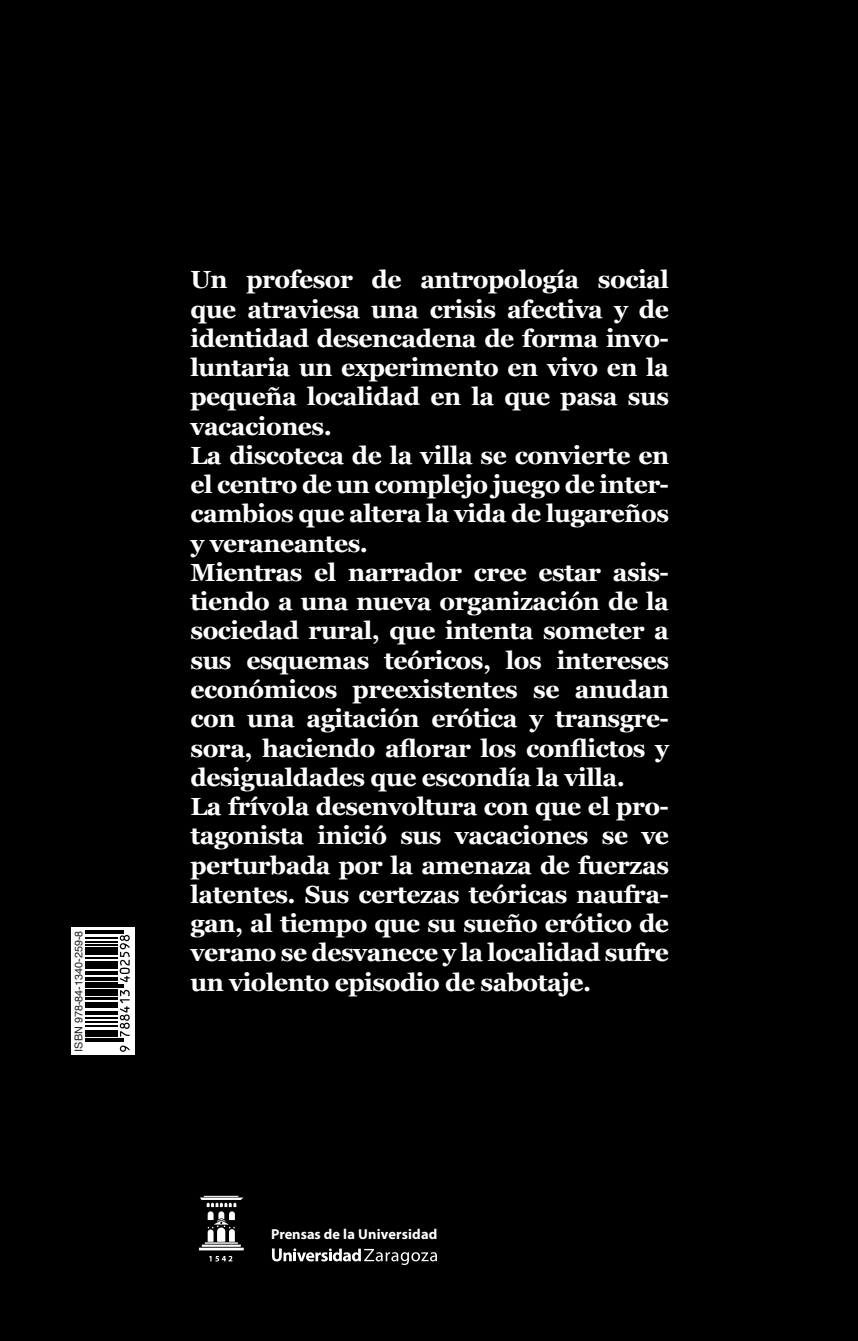
<style>
.page{position:relative;width:858px;height:1341px;background:#fff}
.page>*{position:absolute;margin:0;border:0;box-sizing:border-box;transform-origin:0 0}
.contra{font:700 24.75px/29.2px "Georgia";letter-spacing:-.02em;color:#fff;text-align:justify}
.t1{font:700 14.4px "Myriad Pro";letter-spacing:.01em;color:#fff}
.t2{font:10.8px "Helvetica";color:#231f20}
</style>
<div class="page">
<div style="left:0;top:0;width:858px;height:1340px;background:#000"></div>
<svg style="left:71px;top:927px;width:64px;height:127px;fill:#fff"></svg>
<svg style="left:120px;top:1045px;width:10px;height:6px"></svg>
<hr style="left:85px;top:1040px;width:39px;height:1px;background:#000">
<hr style="left:85px;top:1038px;width:39px;height:1px;background:#000">
<hr style="left:85px;top:1033px;width:33px;height:3px;background:#000">
<hr style="left:85px;top:1029px;width:33px;height:3px;background:#000">
<hr style="left:85px;top:1025px;width:33px;height:1px;background:#000">
<hr style="left:85px;top:1021px;width:33px;height:1px;background:#000">
<hr style="left:85px;top:1017px;width:33px;height:1px;background:#000">
<hr style="left:85px;top:1013px;width:33px;height:1px;background:#000">
<hr style="left:85px;top:1011px;width:33px;height:1px;background:#000">
<hr style="left:85px;top:1005px;width:33px;height:2px;background:#000">
<hr style="left:85px;top:1001px;width:33px;height:3px;background:#000">
<hr style="left:85px;top:997px;width:33px;height:2px;background:#000">
<svg style="left:120px;top:989px;width:10px;height:47px"></svg>
<hr style="left:85px;top:991px;width:33px;height:4px;background:#000">
<hr style="left:85px;top:988px;width:33px;height:2px;background:#000">
<hr style="left:85px;top:986px;width:39px;height:1px;background:#000">
<hr style="left:85px;top:984px;width:39px;height:1px;background:#000">
<hr style="left:85px;top:981px;width:33px;height:2px;background:#000">
<hr style="left:85px;top:977px;width:33px;height:3px;background:#000">
<hr style="left:85px;top:971px;width:33px;height:3px;background:#000">
<hr style="left:85px;top:967px;width:33px;height:2px;background:#000">
<hr style="left:85px;top:964px;width:33px;height:2px;background:#000">
<hr style="left:85px;top:960px;width:33px;height:3px;background:#000">
<hr style="left:85px;top:957px;width:33px;height:1px;background:#000">
<hr style="left:85px;top:951px;width:33px;height:4px;background:#000">
<svg style="left:85px;top:946px;width:33px;height:4px"></svg>
<hr style="left:85px;top:944px;width:33px;height:1px;background:#000">
<svg style="left:120px;top:934px;width:10px;height:48px"></svg>
<hr style="left:85px;top:941px;width:33px;height:1px;background:#000">
<hr style="left:85px;top:937px;width:33px;height:1px;background:#000">
<hr style="left:85px;top:932px;width:39px;height:2px;background:#000">
<hr style="left:85px;top:930px;width:39px;height:1px;background:#000">
<svg style="left:272px;top:1248px;width:165px;height:16px"></svg>
<svg style="left:199px;top:1195px;width:45px;height:66px"></svg>
<p class="t2" style="left:70px;top:1051px;width:122px;rotate:-90deg">ISBN 978-84-1340-259-8</p>
<p class="contra" style="left:190px;top:264px;width:480px">Un profesor de antropología social que atraviesa una crisis afectiva y de identidad desencadena de forma invo&shy;luntaria un experimento en vivo en la pequeña localidad en la que pasa sus vacaciones.</p>
<p class="contra" style="left:190px;top:439px;width:480px">La discoteca de la villa se convierte en el centro de un complejo juego de inter&shy;cambios que altera la vida de lugareños y veraneantes.</p>
<p class="contra" style="left:190px;top:556px;width:480px">Mientras el narrador cree estar asis&shy;tiendo a una nueva organización de la sociedad rural, que intenta someter a sus esquemas teóricos, los intereses económicos preexistentes se anudan con una agitación erótica y transgre&shy;sora, haciendo aflorar los conflictos y desigualdades que escondía la villa.</p>
<p class="contra" style="left:190px;top:790px;width:480px">La frívola desenvoltura con que el pro&shy;tagonista inició sus vacaciones se ve perturbada por la amenaza de fuerzas latentes. Sus certezas teóricas naufra&shy;gan, al tiempo que su sueño erótico de verano se desvanece y la localidad sufre un violento episodio de sabotaje.</p>
<p class="t1" style="left:271px;top:1224px;width:168px">Prensas de la Universidad</p>
</div>
